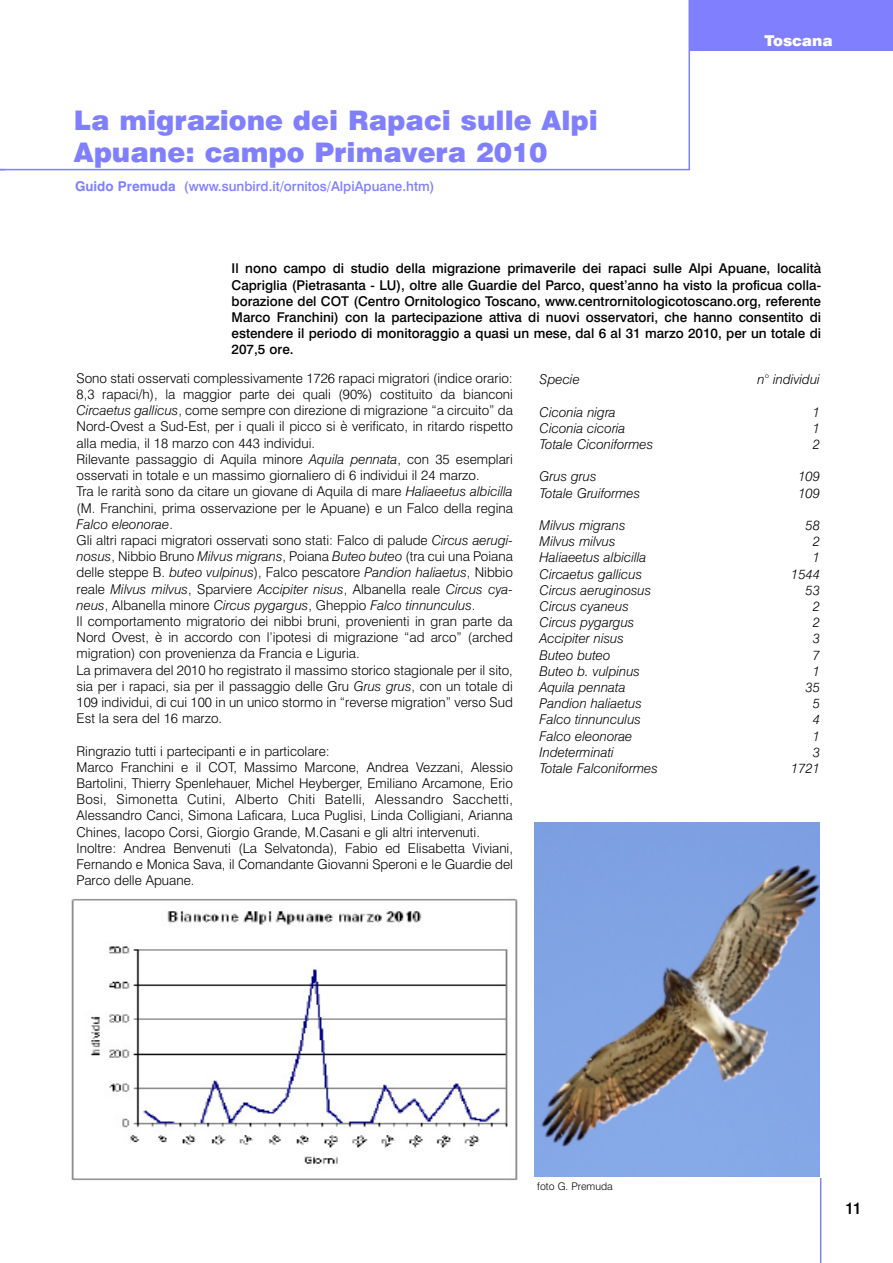
<style>
.page{position:relative;width:893px;height:1263px;background:#fff}
.page>*{position:absolute;margin:0;border:0;box-sizing:border-box;transform-origin:0 0}
.t1{font:900 27px/32.4px "Swiss 721 BT";color:#8080ff}
.t2{font:900 15px "Swiss 721 BT";color:#fff}
.t3{font:700 condensed 15px "Swiss 721 BT";color:#000}
.t4{font:300 13.5px/16.2px "Swiss 721 BT";color:#000}
.t5{font:500 13.5px/16.2px "Swiss 721 BT";color:#000;text-align:justify}
.t6{font:italic 300 13.5px "Swiss 721 BT";color:#000}
.t7{font:500 13.5px "Swiss 721 BT";color:#8080ff}
.t8{font:300 10.5px "Swiss 721 BT";color:#000}
.s1{font-weight:700}
.s2{font-style:italic}
</style>
<div class="page">
<hr style="left:820px;top:1178px;width:1px;height:85px;background:#8080ff">
<div style="left:689px;top:0;width:204px;height:51px;background:#8080ff"></div>
<hr style="left:688px;top:0;width:2px;height:170px;background:#8080ff">
<hr style="left:0;top:169px;width:690px;height:1px;background:#8080ff">
<img style="left:535px;top:822px;width:285px;height:355px">
<img style="left:71px;top:898px;width:447px;height:283px">
<h1 class="t1" style="left:74px;top:107px;width:526px">La migrazione dei Rapaci sulle Alpi<br>Apuane: campo Primavera 2010</h1>
<p class="t7" style="left:75px;top:181px;width:361px"><span class="s1">Guido Premuda</span> (www.sunbird.it/ornitos/AlpiApuane.htm)</p>
<p class="t2" style="left:764px;top:35px;width:70px">Toscana</p>
<p class="t5" style="left:232px;top:262px;width:591px">Il nono campo di studio della migrazione primaverile dei rapaci sulle Alpi Apuane, località Capriglia (Pietrasanta - LU), oltre alle Guardie del Parco, quest’anno ha visto la proficua colla&shy;borazione del COT (Centro Ornitologico Toscano, www.centrornitologicotoscano.org, referente Marco Franchini) con la partecipazione attiva di nuovi osservatori, che hanno consentito di estendere il periodo di monitoraggio a quasi un mese, dal 6 al 31 marzo 2010, per un totale di 207,5 ore.</p>
<p class="t4" style="left:77px;top:371px;width:438px">Sono stati osservati complessivamente 1726 rapaci migratori (indice orario:<br>8,3 rapaci/h), la maggior parte dei quali (90%) costituito da bianconi <span class="s2">Circaetus gallicus</span>, come sempre con direzione di migrazione “a circuito” da Nord-Ovest a Sud-Est, per i quali il picco si è verificato, in ritardo rispetto alla media, il 18 marzo con 443 individui.<br>Rilevante passaggio di Aquila minore <span class="s2">Aquila pennata</span>, con 35 esemplari osservati in totale e un massimo giornaliero di 6 individui il 24 marzo.<br>Tra le rarità sono da citare un giovane di Aquila di mare <span class="s2">Haliaeetus albicilla </span>(M. Franchini, prima osservazione per le Apuane) e un Falco della regina <span class="s2">Falco eleonorae</span>.<br>Gli altri rapaci migratori osservati sono stati: Falco di palude <span class="s2">Circus aerugi&shy;nosus</span>, Nibbio Bruno <span class="s2">Milvus migrans</span>, Poiana <span class="s2">Buteo buteo</span> (tra cui una Poiana delle steppe B. <span class="s2">buteo vulpinus</span>), Falco pescatore <span class="s2">Pandion haliaetus</span>, Nibbio reale <span class="s2">Milvus milvus</span>, Sparviere <span class="s2">Accipiter nisus</span>, Albanella reale <span class="s2">Circus cya&shy;neus</span>, Albanella minore <span class="s2">Circus pygargus</span>, Gheppio <span class="s2">Falco tinnunculus</span>.<br>Il comportamento migratorio dei nibbi bruni, provenienti in gran parte da Nord Ovest, è in accordo con l’ipotesi di migrazione “ad arco” (arched migration) con provenienza da Francia e Liguria.<br>La primavera del 2010 ho registrato il massimo storico stagionale per il sito, sia per i rapaci, sia per il passaggio delle Gru <span class="s2">Grus grus</span>, con un totale di 109 individui, di cui 100 in un unico stormo in “reverse migration” verso Sud Est la sera del 16 marzo.</p>
<p class="t4" style="left:77px;top:744px;width:438px">Ringrazio tutti i partecipanti e in particolare:<br>Marco Franchini e il COT, Massimo Marcone, Andrea Vezzani, Alessio Bartolini, Thierry Spenlehauer, Michel Heyberger, Emiliano Arcamone, Erio Bosi, Simonetta Cutini, Alberto Chiti Batelli, Alessandro Sacchetti, Alessandro Canci, Simona Laficara, Luca Puglisi, Linda Colligiani, Arianna Chines, Iacopo Corsi, Giorgio Grande, M.Casani e gli altri intervenuti.<br>Inoltre: Andrea Benvenuti (La Selvatonda), Fabio ed Elisabetta Viviani, Fernando e Monica Sava, il Comandante Giovanni Speroni e le Guardie del Parco delle Apuane.</p>
<p class="t6" style="left:540px;top:374px;width:42px">Specie</p>
<p class="t6" style="left:758px;top:374px;width:64px">n° individui</p>
<p class="t6" style="left:540px;top:407px;width:78px">Ciconia nigra</p>
<p class="t6" style="left:813px;top:407px;width:9px">1</p>
<p class="t6" style="left:540px;top:423px;width:87px">Ciconia cicoria</p>
<p class="t6" style="left:813px;top:423px;width:9px">1</p>
<p class="t6" style="left:540px;top:439px;width:115px">Totale Ciconiformes</p>
<p class="t6" style="left:813px;top:439px;width:9px">2</p>
<p class="t6" style="left:540px;top:472px;width:58px">Grus grus</p>
<p class="t6" style="left:798px;top:472px;width:23px">109</p>
<p class="t6" style="left:540px;top:488px;width:102px">Totale Gruiformes</p>
<p class="t6" style="left:798px;top:488px;width:23px">109</p>
<p class="t6" style="left:540px;top:520px;width:87px">Milvus migrans</p>
<p class="t6" style="left:806px;top:520px;width:16px">58</p>
<p class="t6" style="left:540px;top:536px;width:77px">Milvus milvus</p>
<p class="t6" style="left:813px;top:536px;width:9px">2</p>
<p class="t6" style="left:540px;top:553px;width:108px">Haliaeetus albicilla</p>
<p class="t6" style="left:813px;top:553px;width:9px">1</p>
<p class="t6" style="left:540px;top:569px;width:104px">Circaetus gallicus</p>
<p class="t6" style="left:791px;top:569px;width:30px">1544</p>
<p class="t6" style="left:540px;top:585px;width:113px">Circus aeruginosus</p>
<p class="t6" style="left:806px;top:585px;width:16px">53</p>
<p class="t6" style="left:540px;top:601px;width:91px">Circus cyaneus</p>
<p class="t6" style="left:813px;top:601px;width:9px">2</p>
<p class="t6" style="left:540px;top:617px;width:96px">Circus pygargus</p>
<p class="t6" style="left:813px;top:617px;width:9px">2</p>
<p class="t6" style="left:540px;top:634px;width:86px">Accipiter nisus</p>
<p class="t6" style="left:813px;top:634px;width:9px">3</p>
<p class="t6" style="left:540px;top:650px;width:72px">Buteo buteo</p>
<p class="t6" style="left:813px;top:650px;width:9px">7</p>
<p class="t6" style="left:540px;top:666px;width:102px">Buteo b. vulpinus</p>
<p class="t6" style="left:813px;top:666px;width:9px">1</p>
<p class="t6" style="left:540px;top:682px;width:88px">Aquila pennata</p>
<p class="t6" style="left:806px;top:682px;width:16px">35</p>
<p class="t6" style="left:540px;top:698px;width:104px">Pandion haliaetus</p>
<p class="t6" style="left:813px;top:698px;width:9px">5</p>
<p class="t6" style="left:540px;top:715px;width:103px">Falco tinnunculus</p>
<p class="t6" style="left:813px;top:715px;width:9px">4</p>
<p class="t6" style="left:540px;top:731px;width:94px">Falco eleonorae</p>
<p class="t6" style="left:813px;top:731px;width:9px">1</p>
<p class="t6" style="left:540px;top:747px;width:76px">Indeterminati</p>
<p class="t6" style="left:813px;top:747px;width:9px">3</p>
<p class="t6" style="left:540px;top:763px;width:120px">Totale Falconiformes</p>
<p class="t6" style="left:791px;top:763px;width:30px">1721</p>
<p class="t8" style="left:537px;top:1182px;width:77px">foto G. Premuda</p>
<p class="t3" style="left:846px;top:1202px;width:16px">11</p>
</div>
